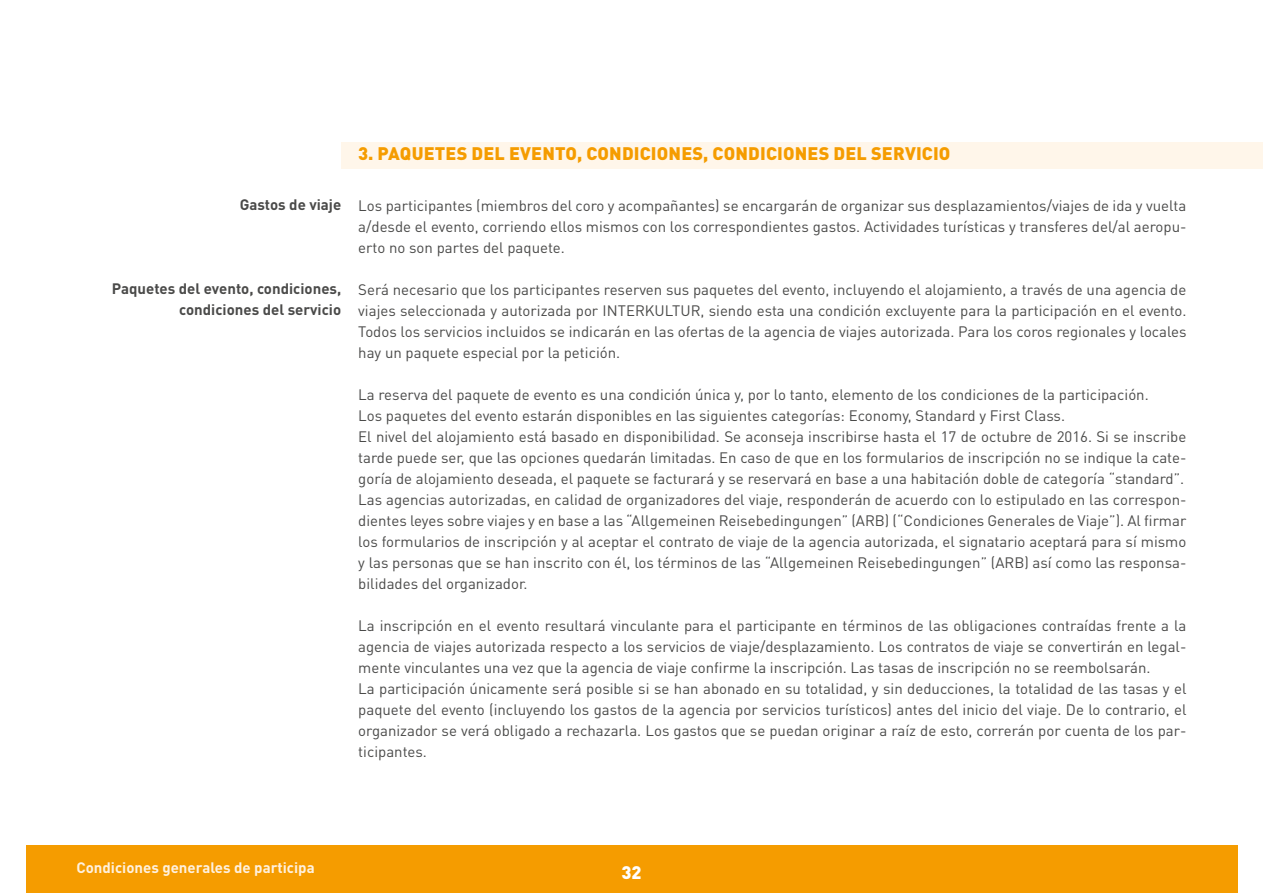
<style>
.page{position:relative;width:1263px;height:893px;background:#fff}
.page>*{position:absolute;margin:0;border:0;box-sizing:border-box;transform-origin:0 0}
.t1{font:900 18px "DIN Pro";letter-spacing:.01em;color:#f59c00}
.t2{font:900 18px "DIN Pro";color:#fff}
.t3{font:15px/21px "DIN Pro";color:#4a4a49;text-align:justify}
.t4{font:700 15px/21px "DIN Pro";color:#4a4a49;text-align:right}
.t5{font:700 15px "DIN Pro";color:#fff1df}
</style>
<div class="page">
<div style="left:26px;top:845px;width:1211px;height:48px;background:#f59c00"></div>
<div style="left:341px;top:142px;width:922px;height:27px;background:#fff6ea"></div>
<p class="t4" style="left:240px;top:194px;width:103px">Gastos de viaje</p>
<p class="t4" style="left:112px;top:278px;width:231px">Paquetes del evento, condiciones, condiciones del servicio</p>
<p class="t1" style="left:358px;top:142px;width:594px">3. PAQUETES DEL EVENTO, CONDICIONES, CONDICIONES DEL SERVICIO</p>
<p class="t3" style="left:358px;top:194px;width:830px">Los participantes (miembros del coro y acompañantes) se encargarán de organizar sus desplazamientos/viajes de ida y vuelta a/desde el evento, corriendo ellos mismos con los correspondientes gastos. Actividades turísticas y transferes del/al aeropu&shy;erto no son partes del paquete.</p>
<p class="t3" style="left:358px;top:278px;width:830px">Será necesario que los participantes reserven sus paquetes del evento, incluyendo el alojamiento, a través de una agencia de viajes seleccionada y autorizada por INTERKULTUR, siendo esta una condición excluyente para la participación en el evento.<br>Todos los servicios incluidos se indicarán en las ofertas de la agencia de viajes autorizada. Para los coros regionales y locales hay un paquete especial por la petición.</p>
<p class="t3" style="left:358px;top:383px;width:830px;text-align:left">La reserva del paquete de evento es una condición única y, por lo tanto, elemento de los condiciones de la participación.<br>Los paquetes del evento estarán disponibles en las siguientes categorías: Economy, Standard y First Class.<br>El nivel del alojamiento está basado en disponibilidad. Se aconseja inscribirse hasta el 17 de octubre de 2016. Si se inscribe tarde puede ser, que las opciones quedarán limitadas. En caso de que en los formularios de inscripción no se indique la cate&shy;goría de alojamiento deseada, el paquete se facturará y se reservará en base a una habitación doble de categoría “standard”.<br>Las agencias autorizadas, en calidad de organizadores del viaje, responderán de acuerdo con lo estipulado en las correspon&shy;dientes leyes sobre viajes y en base a las “Allgemeinen Reisebedingungen” (ARB) (“Condiciones Generales de Viaje”). Al firmar los formularios de inscripción y al aceptar el contrato de viaje de la agencia autorizada, el signatario aceptará para sí mismo y las personas que se han inscrito con él, los términos de las “Allgemeinen Reisebedingungen” (ARB) así como las responsa&shy;bilidades del organizador.</p>
<p class="t3" style="left:358px;top:614px;width:830px;text-align:left">La inscripción en el evento resultará vinculante para el participante en términos de las obligaciones contraídas frente a la agencia de viajes autorizada respecto a los servicios de viaje/desplazamiento. Los contratos de viaje se convertirán en legal&shy;mente vinculantes una vez que la agencia de viaje confirme la inscripción. Las tasas de inscripción no se reembolsarán.<br>La participación únicamente será posible si se han abonado en su totalidad, y sin deducciones, la totalidad de las tasas y el paquete del evento (incluyendo los gastos de la agencia por servicios turísticos) antes del inicio del viaje. De lo contrario, el organizador se verá obligado a rechazarla. Los gastos que se puedan originar a raíz de esto, correrán por cuenta de los par&shy;ticipantes.</p>
<p class="t5" style="left:77px;top:857px;width:240px">Condiciones generales de participa</p>
<p class="t2" style="left:621px;top:860px;width:22px">32</p>
</div>
